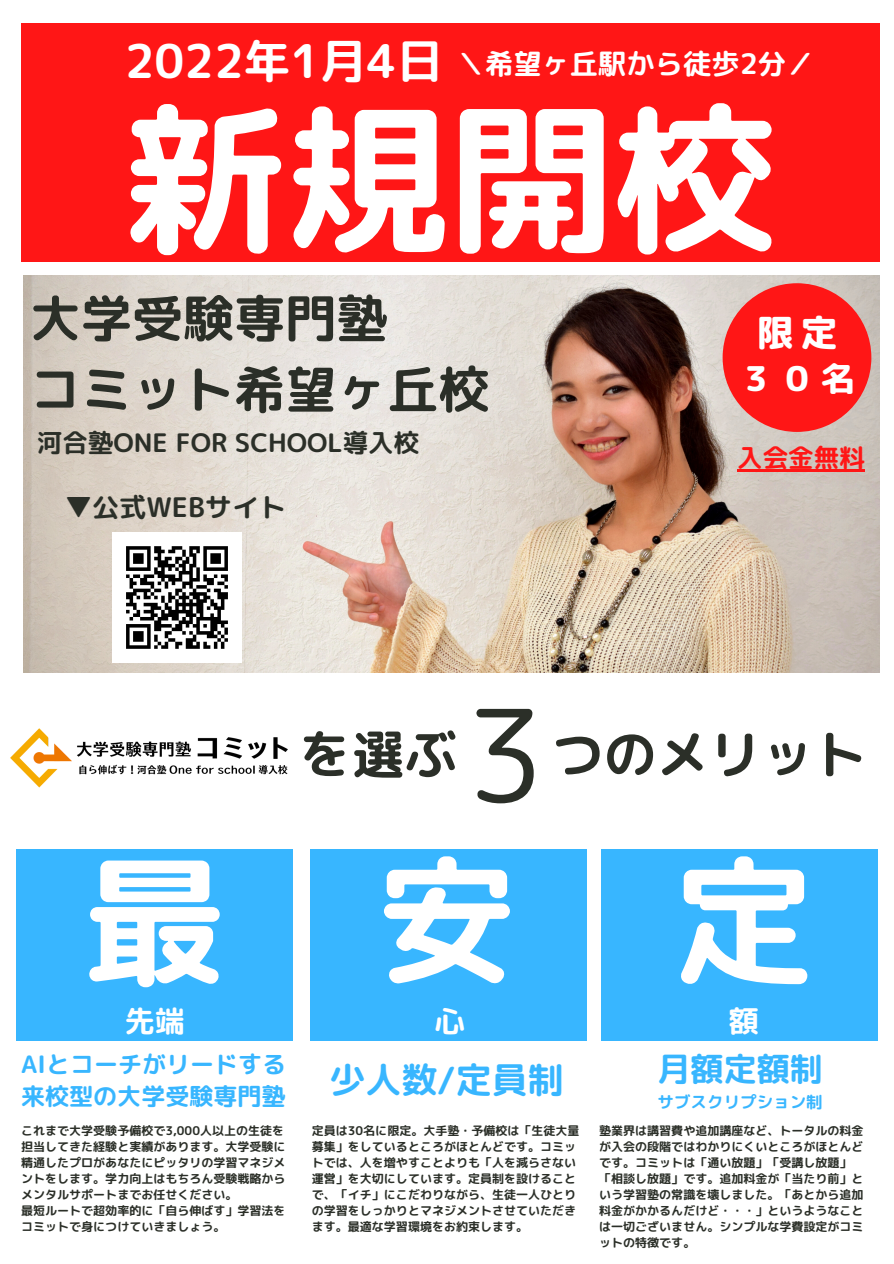
<style>
.page{position:relative;width:894px;height:1264px;background:#fff}
.page>*{position:absolute;margin:0;border:0;box-sizing:border-box;transform-origin:0 0}
.t1{font:163.35px "rounded mplus 1 p bold";color:#fff}
.t2{font:140.85px "rounded mplus 1 p bold";color:#fff}
.t3{font:127.65px "rounded mplus 1 p regular";color:#2b2f28}
.t4{font:52.5px "rounded mplus 1 p bold";color:#2b2f28}
.t5{font:51px "rounded mplus 1 p bold";color:#2b2f28}
.t6{font:46.5px "rounded mplus 1 p bold";color:#fff}
.t7{font:36.75px "rounded mplus 1 p heavy";color:#fff}
.t8{font:36px "rounded mplus 1 p bold";color:#38b6ff}
.t9{font:34.05px "rounded mplus 1 p heavy";color:#fff}
.t10{font:33px "rounded mplus 1 p bold";color:#38b6ff}
.t11{font:30px "rounded mplus 1 p bold";color:#fff}
.t12{font:28.35px "rounded mplus 1 p bold";color:#fff}
.t13{font:27px "rounded mplus 1 p bold";color:#2b2f28}
.t14{font:25.5px "rounded mplus 1 p bold";color:#2b2f28}
.t15{font:25.5px "rounded mplus 1 p bold";color:#ff1616}
.t16{font:24px "rounded mplus 1 p bold";color:#38b6ff}
.t17{font:16.5px "rounded mplus 1 p bold";color:#38b6ff}
.t18{font:12px/16px "rounded mplus 1 p bold";color:#2b2f28}
</style>
<div class="page">
<img style="left:23px;top:275px;width:856px;height:397px">
<div style="left:17px;top:849px;width:276px;height:376px;background:#38b6ff"></div>
<div style="left:310px;top:849px;width:276px;height:376px;background:#38b6ff"></div>
<div style="left:601px;top:849px;width:276px;height:376px;background:#38b6ff"></div>
<div style="left:10px;top:1041px;width:289px;height:188px;background:#fff"></div>
<div style="left:305px;top:1041px;width:288px;height:188px;background:#fff"></div>
<div style="left:595px;top:1041px;width:288px;height:188px;background:#fff"></div>
<img style="left:112px;top:533px;width:130px;height:129px">
<img style="left:10px;top:728px;width:278px;height:60px">
<div style="left:722px;top:283px;width:149px;height:149px;background:#ff1616;border-radius:50%"></div>
<div style="left:21px;top:23px;width:858px;height:239px;background:#ff1616"></div>
<hr style="left:737px;top:469px;width:127px;height:3px;background:#ff1616">
<p class="t6" style="left:125px;top:28px;width:320px">2022年1月4日</p>
<p class="t12" style="left:456px;top:44px;width:359px">＼希望ヶ丘駅から徒歩2分／</p>
<p class="t1" style="left:123px;top:64px;width:655px">新規開校</p>
<p class="t5" style="left:30px;top:282px;width:359px">大学受験専門塾</p>
<p class="t5" style="left:30px;top:353px;width:461px">コミット希望ヶ丘校</p>
<p class="t14" style="left:37px;top:425px;width:384px">河合塾ONE FOR SCHOOL導入校</p>
<p class="t13" style="left:65px;top:488px;width:222px">▼公式WEBサイト</p>
<p class="t7" style="left:756px;top:306px;width:82px">限定</p>
<p class="t9" style="left:739px;top:354px;width:117px">３０名</p>
<p class="t15" style="left:737px;top:440px;width:129px">入会金無料</p>
<p class="t2" style="left:84px;top:821px;width:142px">最</p>
<p class="t11" style="left:125px;top:1000px;width:62px">先端</p>
<p class="t4" style="left:299px;top:717px;width:159px">を選ぶ</p>
<p class="t3" style="left:465px;top:664px;width:81px">3</p>
<p class="t2" style="left:376px;top:821px;width:142px">安</p>
<p class="t11" style="left:435px;top:1000px;width:32px">心</p>
<p class="t4" style="left:551px;top:717px;width:317px">つのメリット</p>
<p class="t2" style="left:673px;top:821px;width:142px">定</p>
<p class="t11" style="left:728px;top:1000px;width:32px">額</p>
<p class="t16" style="left:21px;top:1046px;width:266px">AIとコーチがリードする</p>
<p class="t16" style="left:21px;top:1079px;width:266px">来校型の大学受験専門塾</p>
<p class="t18" style="left:21px;top:1122px;width:264px">これまで大学受験予備校で3,000人以上の生徒を</p>
<p class="t18" style="left:21px;top:1138px;width:266px;text-align:justify">担当してきた経験と実績があります。大学受験に精通したプロがあなたにピッタリの学習マネジメントをします。学力向上はもちろん受験戦略から</p>
<p class="t18" style="left:21px;top:1186px;width:218px">メンタルサポートまでお任せください。</p>
<p class="t18" style="left:21px;top:1202px;width:266px">最短ルートで超効率的に「自ら伸ばす」学習法をコミットで身につけていきましょう。</p>
<p class="t8" style="left:329px;top:1054px;width:236px">少人数/定員制</p>
<p class="t18" style="left:312px;top:1122px;width:269px">定員は30名に限定。大手塾・予備校は「生徒大量募集」をしているところがほとんどです。コミットでは、人を増やすことよりも「人を減らさない運営」を大切にしています。定員制を設けることで、「イチ」にこだわりながら、生徒一人ひとりの学習をしっかりとマネジメントさせていただきます。最適な学習環境をお約束します。</p>
<p class="t10" style="left:657px;top:1045px;width:167px">月額定額制</p>
<p class="t17" style="left:657px;top:1090px;width:167px">サブスクリプション制</p>
<p class="t18" style="left:599px;top:1122px;width:266px">塾業界は講習費や追加講座など、トータルの料金が入会の段階ではわかりにくいところがほとんどです。コミットは「通い放題」「受講し放題」「相談し放題」です。追加料金が「当たり前」という学習塾の常識を壊しました。「あとから追加料金がかかるんだけど・・・」というようなことは一切ございません。シンプルな学費設定がコミットの特徴です。</p>
</div>
